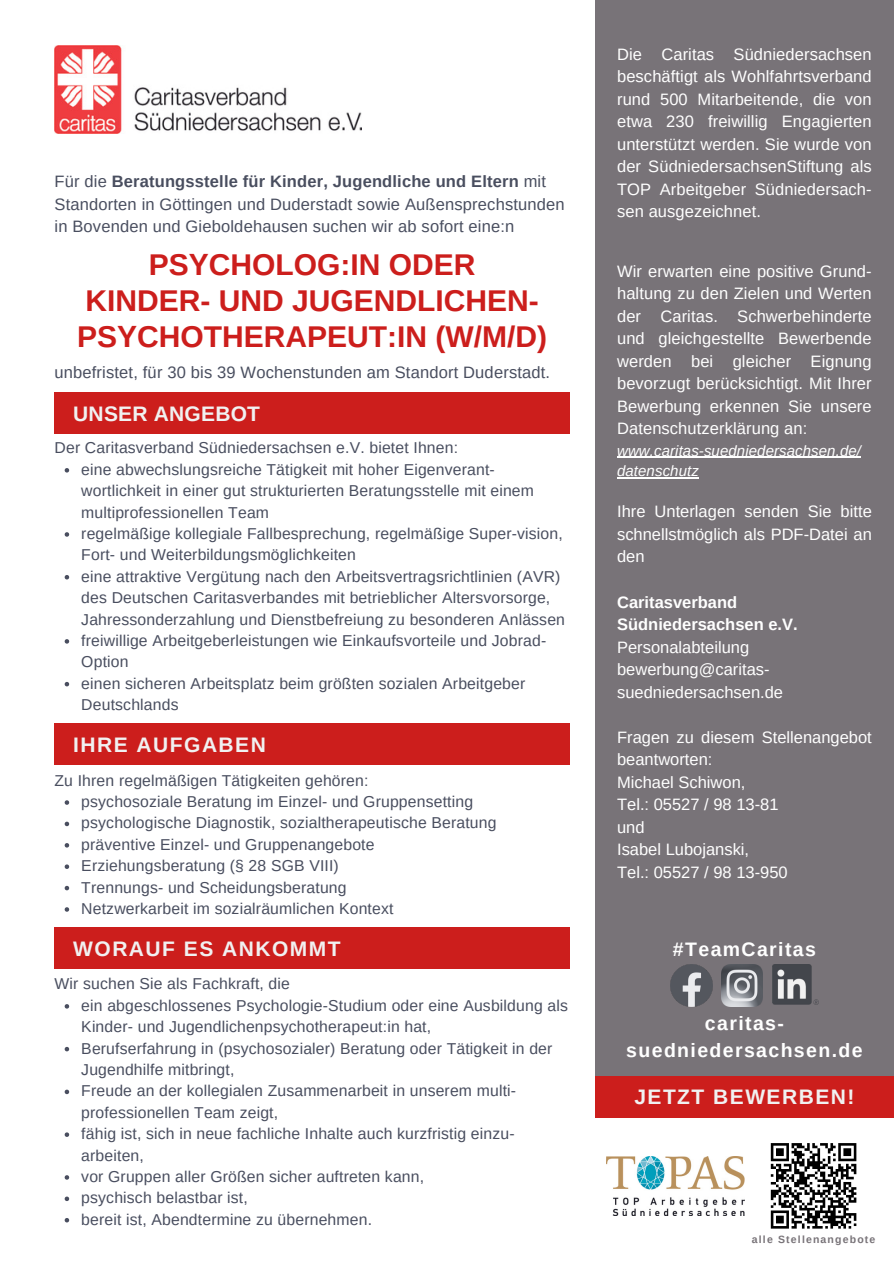
<style>
.page{position:relative;width:894px;height:1264px;background:#fff}
.page>*{position:absolute;margin:0;border:0;box-sizing:border-box;transform-origin:0 0}
.t1{font:700 30px/36px "Arimo";color:#cc1e1c;text-align:center}
.t2{font:700 21px "Arimo";letter-spacing:.07em;color:#f1f1f1}
.t3{font:700 21px "Arimo";letter-spacing:.01em;color:#f1f1f1}
.t4{font:700 19.5px/27px "Arimo";letter-spacing:.07em;color:#fff;text-align:center}
.t5{font:16.5px/22.5px "Arimo";color:#fff;text-align:justify}
.t6{font:16.5px/22.5px "Arimo";letter-spacing:.01em;color:#494e5f}
.t7{font:15.75px/21.3px "Arimo";letter-spacing:.01em;color:#494e5f}
.t8{font:italic 15px/20.2px "Arimo";letter-spacing:.005em;color:#fff}
.t9{font:700 10.5px "Arimo";letter-spacing:.11em;color:#787378}
.s1{font-weight:700}
</style>
<div class="page">
<div style="left:595px;top:0;width:298px;height:1113px;background:#787378"></div>
<img style="left:54px;top:46px;width:308px;height:87px">
<div style="left:54px;top:926px;width:516px;height:42px;background:#cc1e1c"></div>
<svg style="left:65px;top:1004px;width:4px;height:4px"></svg>
<svg style="left:65px;top:1046px;width:4px;height:5px"></svg>
<svg style="left:65px;top:1089px;width:4px;height:5px"></svg>
<svg style="left:65px;top:1132px;width:4px;height:4px"></svg>
<svg style="left:65px;top:1175px;width:4px;height:4px"></svg>
<svg style="left:65px;top:1196px;width:4px;height:4px"></svg>
<svg style="left:65px;top:1218px;width:4px;height:4px"></svg>
<div style="left:595px;top:1075px;width:298px;height:42px;background:#cc1e1c"></div>
<img style="left:606px;top:1156px;width:138px;height:59px">
<svg style="left:770px;top:1143px;width:86px;height:85px"></svg>
<img style="left:772px;top:964px;width:46px;height:40px">
<img style="left:721px;top:964px;width:41px;height:42px">
<img style="left:670px;top:964px;width:42px;height:42px">
<svg style="left:65px;top:468px;width:4px;height:4px"></svg>
<svg style="left:65px;top:532px;width:4px;height:4px"></svg>
<svg style="left:65px;top:575px;width:4px;height:4px"></svg>
<svg style="left:65px;top:639px;width:4px;height:4px"></svg>
<svg style="left:65px;top:682px;width:4px;height:4px"></svg>
<div style="left:54px;top:392px;width:516px;height:41px;background:#cc1e1c"></div>
<hr style="left:617px;top:456px;width:37px;height:2px;background:#fff">
<hr style="left:654px;top:456px;width:206px;height:2px;background:#fff">
<hr style="left:617px;top:477px;width:81px;height:1px;background:#fff">
<div style="left:54px;top:723px;width:516px;height:41px;background:#cc1e1c"></div>
<svg style="left:65px;top:800px;width:4px;height:4px"></svg>
<svg style="left:65px;top:821px;width:4px;height:5px"></svg>
<svg style="left:65px;top:843px;width:4px;height:4px"></svg>
<svg style="left:65px;top:864px;width:4px;height:5px"></svg>
<svg style="left:65px;top:885px;width:4px;height:5px"></svg>
<svg style="left:65px;top:907px;width:4px;height:4px"></svg>
<p class="t6" style="left:54px;top:170px;width:511px">Für die <span class="s1">Beratungsstelle für Kinder, Jugendliche und Eltern</span> mit<br>Standorten in Göttingen und Duderstadt sowie Außensprechstunden in Bovenden und Gieboldehausen suchen wir ab sofort eine:n</p>
<p class="t1" style="left:77px;top:246px;width:471px">PSYCHOLOG:IN ODER<br>KINDER- UND JUGENDLICHEN-<br>PSYCHOTHERAPEUT:IN (W/M/D)</p>
<h4 class="t6" style="left:54px;top:360px;width:497px">unbefristet, für 30 bis 39 Wochenstunden am Standort Duderstadt.</h4>
<p class="t3" style="left:73px;top:402px;width:188px">UNSER ANGEBOT</p>
<p class="t7" style="left:54px;top:437px;width:405px">Der Caritasverband Südniedersachsen e.V. bietet Ihnen:</p>
<p class="t7" style="left:81px;top:458px;width:454px">eine abwechslungsreiche Tätigkeit mit hoher Eigenverant&shy;wortlichkeit in einer gut strukturierten Beratungsstelle mit einem multiprofessionellen Team</p>
<p class="t7" style="left:81px;top:523px;width:483px">regelmäßige kollegiale Fallbesprechung, regelmäßige Super-vision,<br>Fort- und Weiterbildungsmöglichkeiten</p>
<p class="t7" style="left:81px;top:565px;width:485px">eine attraktive Vergütung nach den Arbeitsvertragsrichtlinien (AVR) des Deutschen Caritasverbandes mit betrieblicher Altersvorsorge,<br>Jahressonderzahlung und Dienstbefreiung zu besonderen Anlässen</p>
<h2 class="t7" style="left:81px;top:629px;width:466px">freiwillige Arbeitgeberleistungen wie Einkaufsvorteile und Jobrad-<br>Option</h2>
<h4 class="t7" style="left:81px;top:672px;width:445px">einen sicheren Arbeitsplatz beim größten sozialen Arbeitgeber<br>Deutschlands</h4>
<p class="t2" style="left:73px;top:733px;width:194px">IHRE AUFGABEN</p>
<h3 class="t7" style="left:54px;top:769px;width:315px">Zu Ihren regelmäßigen Tätigkeiten gehören:</h3>
<p class="t7" style="left:81px;top:791px;width:393px">psychosoziale Beratung im Einzel- und Gruppensetting</p>
<p class="t7" style="left:81px;top:812px;width:416px">psychologische Diagnostik, sozialtherapeutische Beratung</p>
<p class="t7" style="left:81px;top:833px;width:295px">präventive Einzel- und Gruppenangebote</p>
<h3 class="t7" style="left:81px;top:855px;width:259px">Erziehungsberatung (§ 28 SGB VIII)</h3>
<h2 class="t7" style="left:81px;top:876px;width:267px">Trennungs- und Scheidungsberatung</h2>
<p class="t7" style="left:81px;top:897px;width:313px">Netzwerkarbeit im sozialräumlichen Kontext</p>
<p class="t2" style="left:73px;top:937px;width:269px">WORAUF ES ANKOMMT</p>
<h4 class="t7" style="left:54px;top:973px;width:237px">Wir suchen Sie als Fachkraft, die</h4>
<h1 class="t7" style="left:81px;top:994px;width:488px">ein abgeschlossenes Psychologie-Studium oder eine Ausbildung als<br>Kinder- und Jugendlichenpsychotherapeut:in hat,</h1>
<h4 class="t7" style="left:81px;top:1037px;width:472px">Berufserfahrung in (psychosozialer) Beratung oder Tätigkeit in der<br>Jugendhilfe mitbringt,</h4>
<h2 class="t7" style="left:81px;top:1080px;width:436px">Freude an der kollegialen Zusammenarbeit in unserem multi&shy;professionellen Team zeigt,</h2>
<h4 class="t7" style="left:81px;top:1123px;width:434px">fähig ist, sich in neue fachliche Inhalte auch kurzfristig einzu&shy;arbeiten,</h4>
<p class="t7" style="left:81px;top:1165px;width:344px">vor Gruppen aller Größen sicher auftreten kann,</p>
<p class="t7" style="left:81px;top:1187px;width:168px">psychisch belastbar ist,</p>
<p class="t7" style="left:81px;top:1208px;width:292px">bereit ist, Abendtermine zu übernehmen.</p>
<p class="t5" style="left:617px;top:43px;width:256px">Die Caritas Südniedersachsen beschäftigt als Wohlfahrtsverband rund 500 Mitarbeitende, die von etwa 230 freiwillig Engagierten unterstützt werden. Sie wurde von der SüdniedersachsenStiftung als TOP Arbeitgeber Südniedersach&shy;sen ausgezeichnet.</p>
<p class="t5" style="left:617px;top:259px;width:256px">Wir erwarten eine positive Grund&shy;haltung zu den Zielen und Werten der Caritas. Schwerbehinderte und gleichgestellte Bewerbende werden bei gleicher Eignung bevorzugt berücksichtigt. Mit Ihrer Bewerbung erkennen Sie unsere Datenschutzerklärung an:</p>
<p class="t8" style="left:617px;top:440px;width:245px">www.caritas-suedniedersachsen.de/ datenschutz</p>
<p class="t5" style="left:617px;top:500px;width:256px">Ihre Unterlagen senden Sie bitte schnellstmöglich als PDF-Datei an den</p>
<h4 class="t5" style="left:617px;top:590px;width:182px;text-align:left"><span class="s1">Caritasverband<br>Südniedersachsen e.V.<br></span>Personalabteilung bewerbung@caritas&shy;suedniedersachsen.de</h4>
<h4 class="t5" style="left:617px;top:725px;width:256px;text-align:left">Fragen zu diesem Stellenangebot beantworten:<br>Michael Schiwon,<br>Tel.: 05527 / 98 13-81<br>und<br>Isabel Lubojanski,<br>Tel.: 05527 / 98 13-950</h4>
<h4 class="t4" style="left:672px;top:935px;width:144px">#TeamCaritas</h4>
<h4 class="t4" style="left:626px;top:1009px;width:238px">caritas&shy;suedniedersachsen.de</h4>
<p class="t2" style="left:634px;top:1084px;width:221px">JETZT BEWERBEN!</p>
<p class="t9" style="left:751px;top:1233px;width:125px">alle Stellenangebote</p>
</div>
